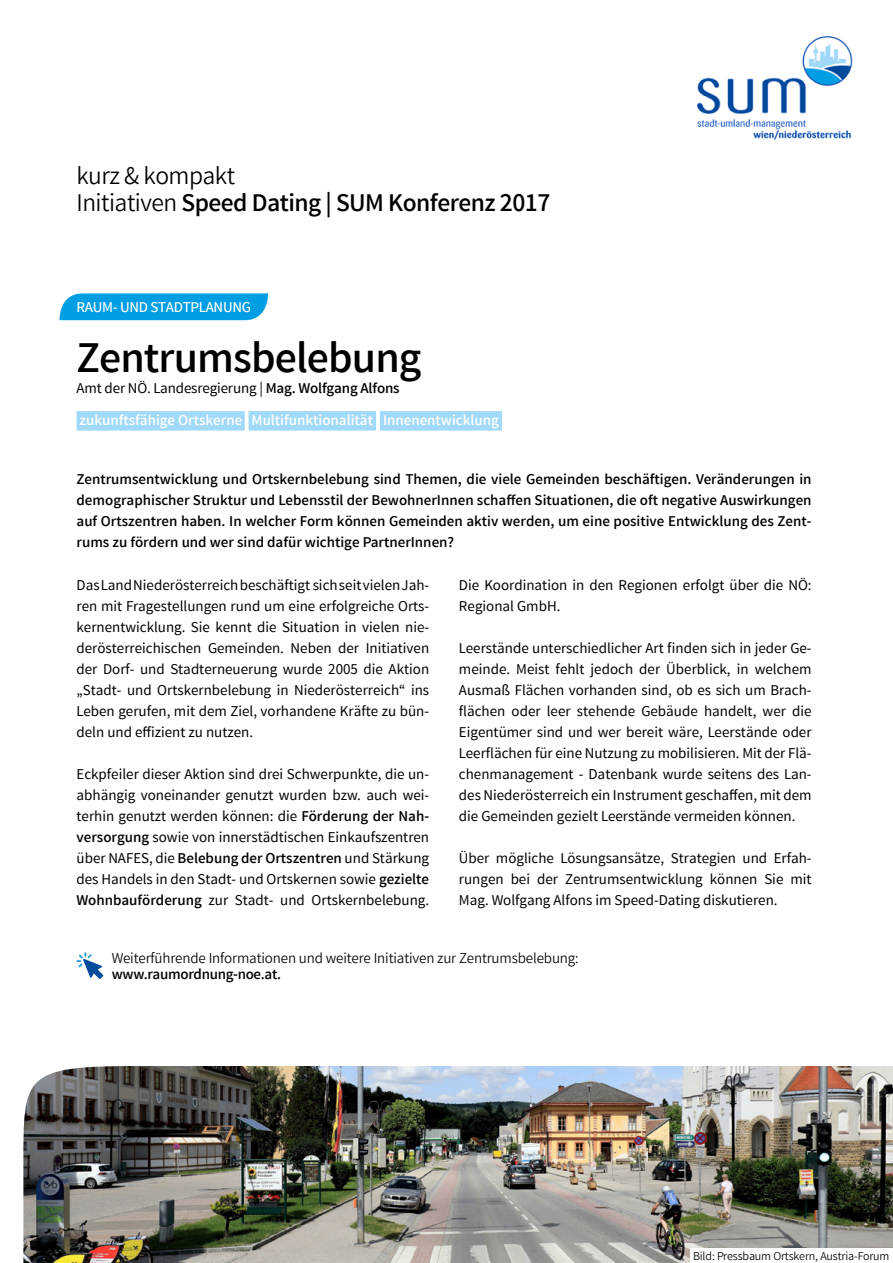
<style>
.page{position:relative;width:893px;height:1263px;background:#fff}
.page>*{position:absolute;margin:0;border:0;box-sizing:border-box;transform-origin:0 0}
.t1{font:700 43.8px "Varta";letter-spacing:-.02em;color:#000}
.t2{font:700 25.5px/27px "Varta";letter-spacing:-.02em;color:#000}
.t3{font:15px/21px "Varta";color:#000;text-align:justify}
.t4{font:700 15px/21px "Varta";color:#000;text-align:justify}
.t5{font:300 15px "Varta";letter-spacing:-.01em;color:#000}
.t6{font:700 15px "Varta";color:#fff}
.t7{font:700 15px "Varta";letter-spacing:-.02em;color:#000}
.t8{font:600 15px "Varta";letter-spacing:-.02em;color:#fff}
.t9{font:300 12px "Varta";letter-spacing:-.01em;color:#000}
.s1{font-weight:300}
.s2{font-weight:700}
</style>
<div class="page">
<img style="left:23px;top:1066px;width:870px;height:197px">
<div style="left:691px;top:1248px;width:202px;height:15px;background:#fff"></div>
<svg style="left:59px;top:293px;width:210px;height:27px;background:#10a4e4"></svg>
<div style="left:249px;top:411px;width:127px;height:20px;background:#a1d9f8"></div>
<div style="left:380px;top:411px;width:122px;height:20px;background:#a1d9f8"></div>
<div style="left:77px;top:411px;width:168px;height:20px;background:#a1d9f8"></div>
<svg style="left:77px;top:952px;width:26px;height:27px"></svg>
<img style="left:697px;top:35px;width:156px;height:105px">
<h2 class="t2" style="left:77px;top:161px;width:475px"><span class="s1">kurz &amp; kompakt<br>Initiativen</span> Speed Dating | SUM Konferenz 2017</h2>
<p class="t8" style="left:77px;top:298px;width:176px">RAUM- UND STADTPLANUNG</p>
<h1 class="t1" style="left:77px;top:331px;width:346px">Zentrumsbelebung</h1>
<p class="t3" style="left:77px;top:377px;width:325px">Amt der NÖ. Landesregierung | <span class="s2">Mag. Wolfgang Alfons</span></p>
<p class="t6" style="left:80px;top:411px;width:421px">zukunftsfähige Ortskerne Multifunktionalität Innenentwicklung</p>
<p class="t4" style="left:77px;top:469px;width:736px">Zentrumsentwicklung und Ortskernbelebung sind Themen, die viele Gemeinden beschäftigen. Veränderungen in demographischer Struktur und Lebensstil der BewohnerInnen schaffen Situationen, die oft negative Auswirkungen auf Ortszentren haben. In welcher Form können Gemeinden aktiv werden, um eine positive Entwicklung des Zent&shy;rums zu fördern und wer sind dafür wichtige PartnerInnen?</p>
<p class="t3" style="left:77px;top:574px;width:354px">Das Land Niederösterreich beschäftigt sich seit vielen Jah&shy;ren mit Fragestellungen rund um eine erfolgreiche Orts&shy;kernentwicklung. Sie kennt die Situation in vielen nie&shy;derösterreichischen Gemeinden. Neben der Initiativen der Dorf- und Stadterneuerung wurde 2005 die Aktion „Stadt- und Ortskernbelebung in Niederösterreich“ ins Leben gerufen, mit dem Ziel, vorhandene Kräfte zu bün&shy;deln und effizient zu nutzen.</p>
<p class="t3" style="left:77px;top:763px;width:354px">Eckpfeiler dieser Aktion sind drei Schwerpunkte, die un&shy;abhängig voneinander genutzt wurden bzw. auch wei&shy;terhin genutzt werden können: die <span class="s2">Förderung der Nah&shy;versorgung</span> sowie von innerstädtischen Einkaufszentren über NAFES, die <span class="s2">Belebung der Ortszentren</span> und Stärkung des Handels in den Stadt- und Ortskernen sowie <span class="s2">gezielte Wohnbauförderung</span> zur Stadt- und Ortskernbelebung.</p>
<p class="t3" style="left:459px;top:574px;width:354px">Die Koordination in den Regionen erfolgt über die NÖ:<br>Regional GmbH.</p>
<p class="t3" style="left:459px;top:637px;width:354px">Leerstände unterschiedlicher Art finden sich in jeder Ge&shy;meinde. Meist fehlt jedoch der Überblick, in welchem Ausmaß Flächen vorhanden sind, ob es sich um Brach&shy;flächen oder leer stehende Gebäude handelt, wer die Eigentümer sind und wer bereit wäre, Leerstände oder Leerflächen für eine Nutzung zu mobilisieren. Mit der Flä&shy;chenmanagement - Datenbank wurde seitens des Lan&shy;des Niederösterreich ein Instrument geschaffen, mit dem die Gemeinden gezielt Leerstände vermeiden können.</p>
<p class="t3" style="left:459px;top:847px;width:354px">Über mögliche Lösungsansätze, Strategien und Erfah&shy;rungen bei der Zentrumsentwicklung können Sie mit Mag. Wolfgang Alfons im Speed-Dating diskutieren.</p>
<p class="t5" style="left:112px;top:949px;width:468px">Weiterführende Informationen und weitere Initiativen zur Zentrumsbelebung:</p>
<p class="t7" style="left:112px;top:965px;width:171px">www.raumordnung-noe.at.</p>
<p class="t9" style="left:693px;top:1249px;width:198px">Bild: Pressbaum Ortskern, Austria-Forum</p>
</div>
